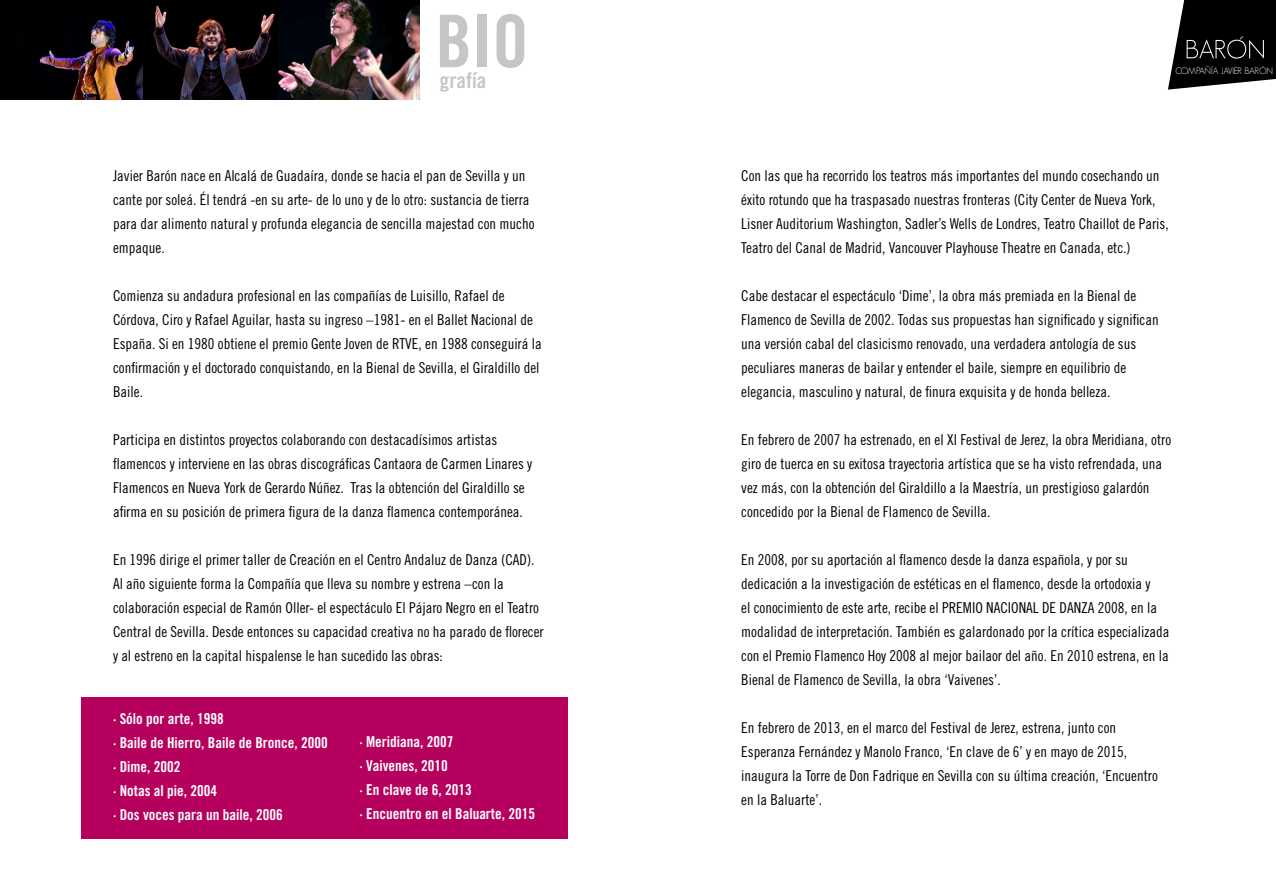
<style>
.page{position:relative;width:1276px;height:893px;background:#fff}
.page>*{position:absolute;margin:0;border:0;box-sizing:border-box;transform-origin:0 0}
.t1{font:72.9px "Trade Gothic Bold Cond Twenty";color:#c6c6c6}
.t2{font:21.3px "Trade Gothic Bold Cond Twenty";color:#c6c6c6}
.t3{font:15px/24px "Trade Gothic Cond Eighteen";color:#000}
.t4{font:15px/24px "Trade Gothic Bold Cond Twenty";color:#fff}
.t5{font:300 9.15px "Geosans";letter-spacing:-.05em;color:#fff}
</style>
<div class="page">
<img style="left:0;top:0;width:419px;height:99px">
<div style="left:81px;top:698px;width:486px;height:141px;background:#b6005d"></div>
<svg style="left:1168px;top:0;width:108px;height:90px;background:#2a2a2a"></svg>
<h1 class="t1" style="left:435px;top:-3px;width:95px">BIO</h1>
<h2 class="t2" style="left:440px;top:67px;width:48px">grafía</h2>
<p class="t3" style="left:113px;top:163px;width:423px">Javier Barón nace en Alcalá de Guadaíra, donde se hacia el pan de Sevilla y un cante por soleá. Él tendrá -en su arte- de lo uno y de lo otro: sustancia de tierra para dar alimento natural y profunda elegancia de sencilla majestad con mucho empaque.</p>
<p class="t3" style="left:113px;top:283px;width:430px">Comienza su andadura profesional en las compañías de Luisillo, Rafael de Córdova, Ciro y Rafael Aguilar, hasta su ingreso –1981- en el Ballet Nacional de España. Si en 1980 obtiene el premio Gente Joven de RTVE, en 1988 conseguirá la confirmación y el doctorado conquistando, en la Bienal de Sevilla, el Giraldillo del Baile.</p>
<p class="t3" style="left:113px;top:427px;width:421px">Participa en distintos proyectos colaborando con destacadísimos artistas flamencos y interviene en las obras discográficas Cantaora de Carmen Linares y Flamencos en Nueva York de Gerardo Núñez. Tras la obtención del Giraldillo se afirma en su posición de primera figura de la danza flamenca contemporánea.</p>
<p class="t3" style="left:113px;top:547px;width:432px">En 1996 dirige el primer taller de Creación en el Centro Andaluz de Danza (CAD).<br>Al año siguiente forma la Compañía que lleva su nombre y estrena –con la colaboración especial de Ramón Oller- el espectáculo El Pájaro Negro en el Teatro Central de Sevilla. Desde entonces su capacidad creativa no ha parado de florecer y al estreno en la capital hispalense le han sucedido las obras:</p>
<p class="t4" style="left:113px;top:706px;width:216px">· Sólo por arte, 1998<br>· Baile de Hierro, Baile de Bronce, 2000 · Dime, 2002<br>· Notas al pie, 2004<br>· Dos voces para un baile, 2006</p>
<p class="t4" style="left:359px;top:730px;width:177px">· Meridiana, 2007<br>· Vaivenes, 2010<br>· En clave de 6, 2013<br>· Encuentro en el Baluarte, 2015</p>
<p class="t5" style="left:1175px;top:65px;width:99px">COMPAÑÍA JAVIER BARÓN</p>
<p class="t3" style="left:741px;top:163px;width:429px">Con las que ha recorrido los teatros más importantes del mundo cosechando un éxito rotundo que ha traspasado nuestras fronteras (City Center de Nueva York, Lisner Auditorium Washington, Sadler’s Wells de Londres, Teatro Chaillot de Paris, Teatro del Canal de Madrid, Vancouver Playhouse Theatre en Canada, etc.)</p>
<p class="t3" style="left:741px;top:283px;width:419px">Cabe destacar el espectáculo ‘Dime’, la obra más premiada en la Bienal de Flamenco de Sevilla de 2002. Todas sus propuestas han significado y significan una versión cabal del clasicismo renovado, una verdadera antología de sus peculiares maneras de bailar y entender el baile, siempre en equilibrio de elegancia, masculino y natural, de finura exquisita y de honda belleza.</p>
<p class="t3" style="left:741px;top:427px;width:431px">En febrero de 2007 ha estrenado, en el XI Festival de Jerez, la obra Meridiana, otro giro de tuerca en su exitosa trayectoria artística que se ha visto refrendada, una vez más, con la obtención del Giraldillo a la Maestría, un prestigioso galardón concedido por la Bienal de Flamenco de Sevilla.</p>
<p class="t3" style="left:741px;top:547px;width:430px">En 2008, por su aportación al flamenco desde la danza española, y por su dedicación a la investigación de estéticas en el flamenco, desde la ortodoxia y<br>el conocimiento de este arte, recibe el PREMIO NACIONAL DE DANZA 2008, en la modalidad de interpretación. También es galardonado por la crítica especializada con el Premio Flamenco Hoy 2008 al mejor bailaor del año. En 2010 estrena, en la Bienal de Flamenco de Sevilla, la obra ‘Vaivenes’.</p>
<p class="t3" style="left:741px;top:715px;width:418px">En febrero de 2013, en el marco del Festival de Jerez, estrena, junto con Esperanza Fernández y Manolo Franco, ‘En clave de 6’ y en mayo de 2015, inaugura la Torre de Don Fadrique en Sevilla con su última creación, ‘Encuentro en la Baluarte’.</p>
</div>
